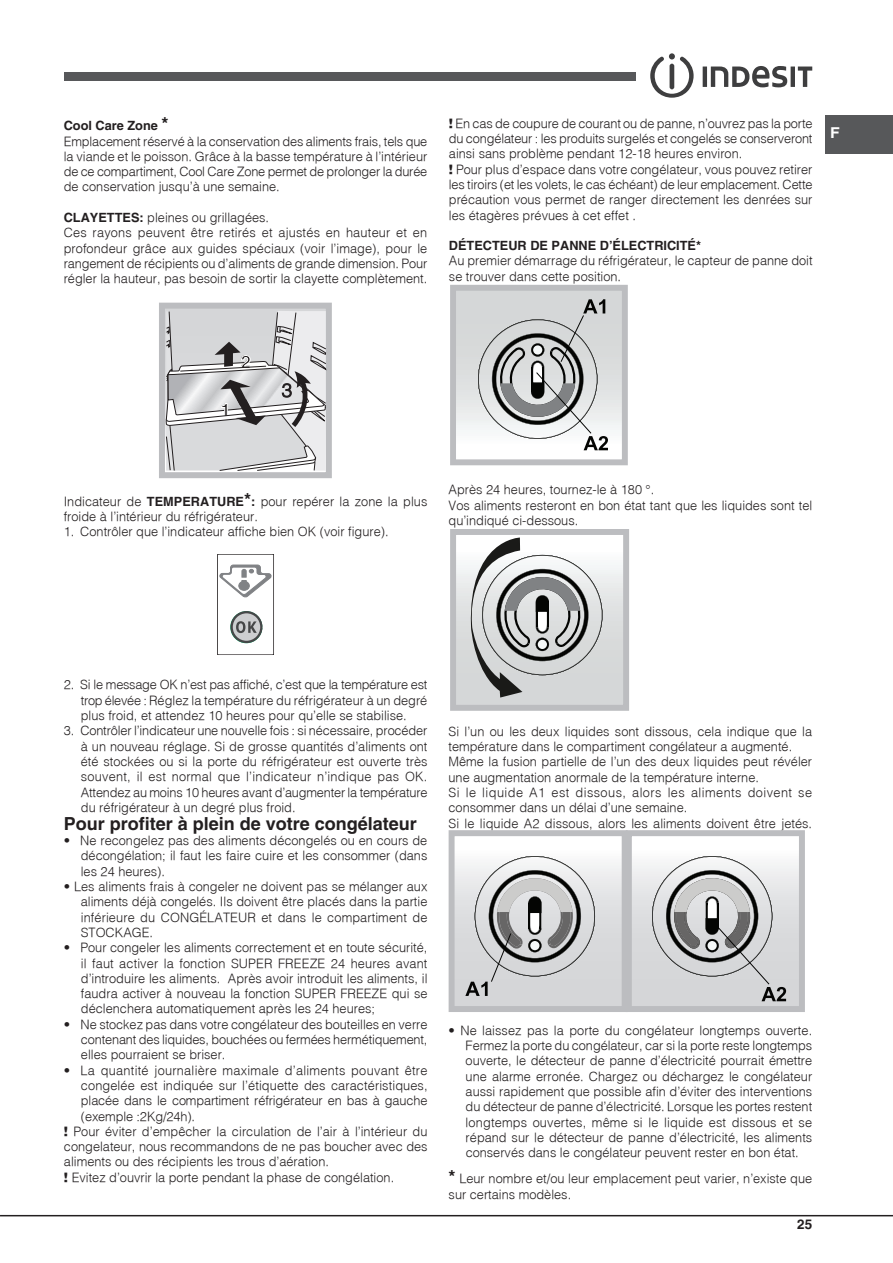
<style>
.page{position:relative;width:893px;height:1263px;background:#fff}
.page>*{position:absolute;margin:0;border:0;box-sizing:border-box;transform-origin:0 0}
.t1{font:700 18.15px "Helvetica";color:#231f20}
.t2{font:700 18px "Helvetica";color:#231f20}
.t3{font:700 15px "Helvetica";color:#fff;scale:1.05 1}
.t4{font:700 13.5px "Helvetica";color:#231f20}
.t5{font:300 12.75px/15.3px "Helvetica";color:#231f20}
.t6{font:300 12.75px "Helvetica";letter-spacing:.02em;color:#231f20}
.t7{font:700 12.75px "Helvetica";color:#231f20}
.s1{font-weight:700}
.s2{font-weight:700;font-size:18px}
.s3{font-weight:900}
</style>
<div class="page">
<div style="left:825px;top:115px;width:68px;height:38px;background:#57585a"></div>
<hr style="left:0;top:1215px;width:893px;height:1px;background:#231f20">
<svg style="left:650px;top:53px;width:44px;height:45px"></svg>
<hr style="left:703px;top:67px;width:4px;height:20px;background:#3e3e3f">
<svg style="left:711px;top:66px;width:76px;height:21px"></svg>
<hr style="left:791px;top:67px;width:4px;height:20px;background:#3e3e3f">
<svg style="left:798px;top:67px;width:14px;height:20px"></svg>
<div style="left:64px;top:72px;width:572px;height:8px;background:#57585a"></div>
<div style="left:159px;top:303px;width:173px;height:175px;border:6px solid #bcbdc0"></div>
<svg style="left:165px;top:311px;width:161px;height:160px;background:#c9cacb"></svg>
<svg style="left:217px;top:554px;width:57px;height:101px"></svg>
<div style="left:453px;top:288px;width:172px;height:174px;background:linear-gradient(to bottom,#cbcdce,#fafbfb)"></div>
<div style="left:450px;top:285px;width:178px;height:180px;border:6px solid #bcbdc0"></div>
<svg style="left:478px;top:299px;width:130px;height:151px"></svg>
<div style="left:453px;top:532px;width:173px;height:176px;background:linear-gradient(to bottom,#fbfcfc,#cbcdce)"></div>
<div style="left:450px;top:529px;width:179px;height:182px;border:6px solid #bcbdc0"></div>
<svg style="left:465px;top:537px;width:137px;height:160px"></svg>
<div style="left:452px;top:833px;width:173px;height:176px;background:linear-gradient(to bottom,#fafafa,#cbcccf)"></div>
<div style="left:449px;top:830px;width:179px;height:182px;border:6px solid #bcbdc0"></div>
<svg style="left:465px;top:856px;width:130px;height:140px;background:#bfbfc0"></svg>
<div style="left:629px;top:833px;width:173px;height:176px;background:linear-gradient(to bottom,#fafafa,#caccce)"></div>
<div style="left:626px;top:830px;width:179px;height:182px;border:6px solid #bcbdc0"></div>
<svg style="left:652px;top:856px;width:134px;height:145px;background:#bfc0c1"></svg>
<p class="t5" style="left:64px;top:118px;width:365px"><span class="s1">Cool Care Zone</span> <span class="s2">*<br></span>Emplacement réservé à la conservation des aliments frais, tels que la viande et le poisson. Grâce à la basse température à l’intérieur de ce compartiment, Cool Care Zone permet de prolonger la durée de conservation jusqu’à une semaine.</p>
<p class="t5" style="left:64px;top:210px;width:365px"><span class="s1">CLAYETTES:</span> pleines ou grillagées.<br>Ces rayons peuvent être retirés et ajustés en hauteur et en profondeur grâce aux guides spéciaux (voir l’image), pour le rangement de récipients ou d’aliments de grande dimension. Pour régler la hauteur, pas besoin de sortir la clayette complètement.</p>
<p class="t5" style="left:449px;top:115px;width:365px"><span class="s3">!</span> En cas de coupure de courant ou de panne, n’ouvrez pas la porte du congélateur : les produits surgelés et congelés se conserveront ainsi sans problème pendant 12-18 heures environ.<br><span class="s3">!</span> Pour plus d’espace dans votre congélateur, vous pouvez retirer les tiroirs (et les volets, le cas échéant) de leur emplacement. Cette précaution vous permet de ranger directement les denrées sur les étagères prévues à cet effet .</p>
<p class="t7" style="left:449px;top:238px;width:254px">DÉTECTEUR DE PANNE D’ÉLECTRICITÉ*</p>
<p class="t5" style="left:449px;top:253px;width:365px">Au premier démarrage du réfrigérateur, le capteur de panne doit se trouver dans cette position.</p>
<p class="t3" style="left:830px;top:123px;width:11px">F</p>
<h1 class="t1" style="left:220px;top:399px;width:12px">1</h1>
<h1 class="t1" style="left:241px;top:351px;width:12px">2</h1>
<p class="t5" style="left:64px;top:493px;width:365px">Indicateur de <span class="s1">TEMPERATURE</span><span class="s2">*</span><span class="s1">:</span> pour repérer la zone la plus froide à l’intérieur du réfrigérateur.</p>
<p class="t5" style="left:64px;top:524px;width:326px">1. Contrôler que l’indicateur affiche bien OK (voir figure).</p>
<p class="t5" style="left:449px;top:482px;width:365px">Après 24 heures, tournez-le à 180 °.<br>Vos aliments resteront en bon état tant que les liquides sont tel qu’indiqué ci-dessous.</p>
<p class="t5" style="left:81px;top:677px;width:348px;text-align:justify;text-indent:-17px">2. Si le message OK n’est pas affiché, c’est que la température est trop élevée : Réglez la température du réfrigérateur à un degré plus froid, et attendez 10 heures pour qu’elle se stabilise.</p>
<p class="t5" style="left:81px;top:723px;width:348px;text-align:justify;text-indent:-17px">3. Contrôler l’indicateur une nouvelle fois : si nécessaire, procéder à un nouveau réglage. Si de grosse quantités d’aliments ont été stockées ou si la porte du réfrigérateur est ouverte très souvent, il est normal que l’indicateur n’indique pas OK.<br>Attendez au moins 10 heures avant d’augmenter la température du réfrigérateur à un degré plus froid.</p>
<h2 class="t2" style="left:64px;top:812px;width:355px">Pour profiter à plein de votre congélateur</h2>
<p class="t5" style="left:81px;top:832px;width:348px;text-align:justify;text-indent:-17px">• Ne recongelez pas des aliments décongelés ou en cours de décongélation; il faut les faire cuire et les consommer (dans les 24 heures).</p>
<p class="t5" style="left:81px;top:878px;width:348px;text-align:justify;text-indent:-17px">• Les aliments frais à congeler ne doivent pas se mélanger aux aliments déjà congelés. Ils doivent être placés dans la partie inférieure du CONGÉLATEUR et dans le compartiment de STOCKAGE.</p>
<p class="t5" style="left:81px;top:940px;width:348px;text-align:justify;text-indent:-17px">• Pour congeler les aliments correctement et en toute sécurité, il faut activer la fonction SUPER FREEZE 24 heures avant d’introduire les aliments. Après avoir introduit les aliments, il faudra activer à nouveau la fonction SUPER FREEZE qui se déclenchera automatiquement après les 24 heures;</p>
<p class="t5" style="left:81px;top:1016px;width:348px;text-align:justify;text-indent:-17px">• Ne stockez pas dans votre congélateur des bouteilles en verre contenant des liquides, bouchées ou fermées hermétiquement, elles pourraient se briser.</p>
<p class="t6" style="left:64px;top:1062px;width:365px">• La quantité journalière maximale d’aliments pouvant être</p>
<p class="t5" style="left:81px;top:1077px;width:348px">congelée est indiquée sur l’étiquette des caractéristiques,</p>
<p class="t5" style="left:81px;top:1093px;width:348px">placée dans le compartiment réfrigérateur en bas à gauche</p>
<p class="t5" style="left:81px;top:1108px;width:116px">(exemple :2Kg/24h).</p>
<p class="t5" style="left:64px;top:1123px;width:365px"><span class="s3">!</span> Pour éviter d’empêcher la circulation de l’air à l’intérieur du</p>
<p class="t5" style="left:64px;top:1138px;width:365px">congelateur, nous recommandons de ne pas boucher avec des</p>
<p class="t5" style="left:64px;top:1154px;width:267px">aliments ou des récipients les trous d’aération.</p>
<p class="t5" style="left:64px;top:1169px;width:332px"><span class="s3">!</span> Evitez d’ouvrir la porte pendant la phase de congélation.</p>
<p class="t5" style="left:448px;top:723px;width:365px">Si l’un ou les deux liquides sont dissous, cela indique que la température dans le compartiment congélateur a augmenté.<br>Même la fusion partielle de l’un des deux liquides peut révéler une augmentation anormale de la température interne.<br>Si le liquide A1 est dissous, alors les aliments doivent se consommer dans un délai d’une semaine.<br>Si le liquide A2 dissous, alors les aliments doivent être jetés.</p>
<p class="t5" style="left:466px;top:1022px;width:348px;text-align:justify;text-indent:-17px">• Ne laissez pas la porte du congélateur longtemps ouverte.<br>Fermez la porte du congélateur, car si la porte reste longtemps ouverte, le détecteur de panne d’électricité pourrait émettre une alarme erronée. Chargez ou déchargez le congélateur aussi rapidement que possible afin d’éviter des interventions du détecteur de panne d’électricité. Lorsque les portes restent longtemps ouvertes, même si le liquide est dissous et se répand sur le détecteur de panne d’électricité, les aliments conservés dans le congélateur peuvent rester en bon état.</p>
<p class="t5" style="left:449px;top:1171px;width:365px"><span class="s2">*</span> Leur nombre et/ou leur emplacement peut varier, n’existe que sur certains modèles.</p>
<p class="t4" style="left:797px;top:1215px;width:17px">25</p>
</div>
